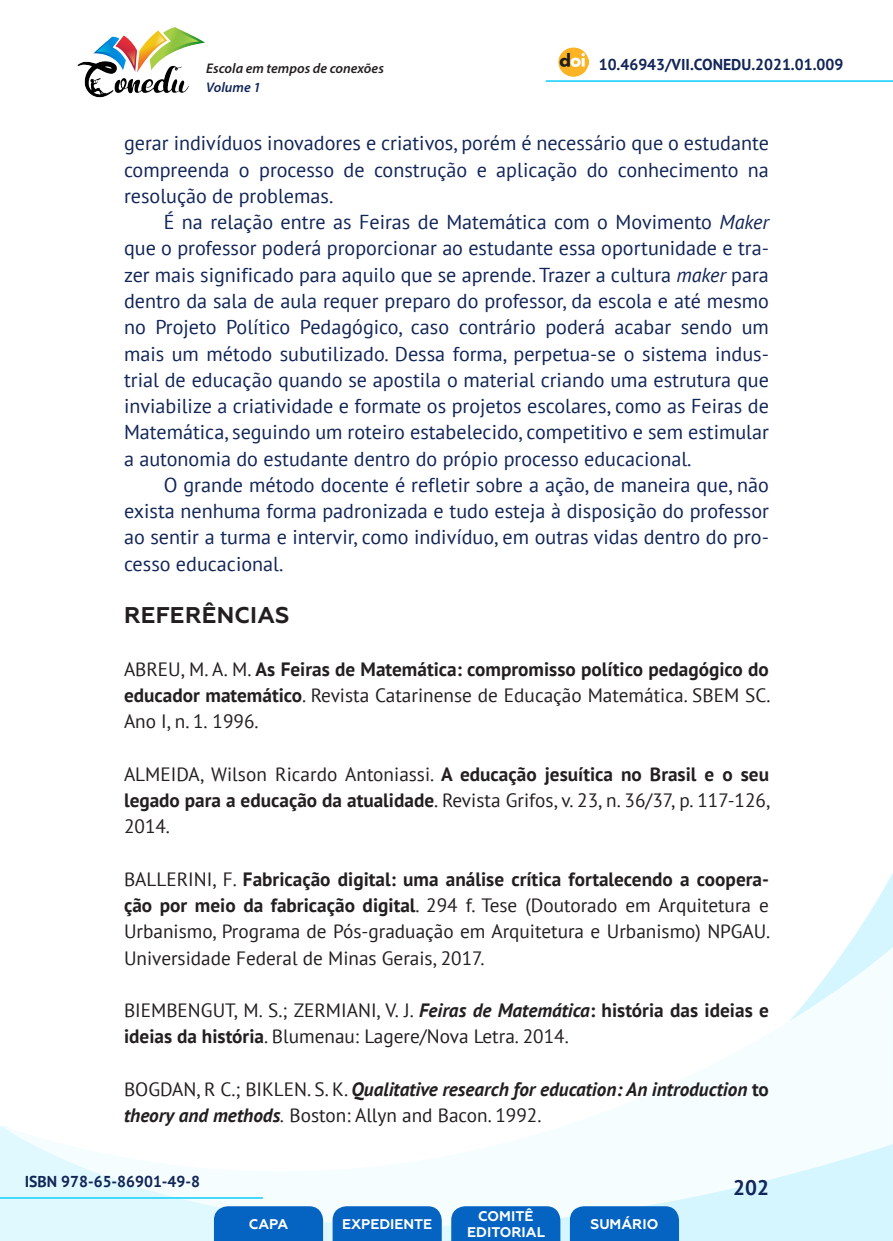
<style>
.page{position:relative;width:893px;height:1241px;background:#fff}
.page>*{position:absolute;margin:0;border:0;box-sizing:border-box;transform-origin:0 0}
._9_SUBTÍTULO_1{font:700 22.75px "Geometria";letter-spacing:.01em;color:#231f20}
.t1{font:700 21px "PT Sans";color:#112558}
._8_CORPO{font:20.12px/26.2px "PT Sans";color:#112558;text-align:justify}
._17_REFERENCIAS{font:19.25px/26.2px "PT Sans";color:#231f20;text-align:justify}
._17_REFERENCIAS-2{font:italic 700 19.25px/26.2px "PT Sans";color:#231f20}
.t2{font:700 15.75px "PT Sans";color:#112558}
.t3{font:700 14px/16.8px "Geometria";color:#fff;text-align:center}
.t4{font:italic 600 14px "Myriad Pro";color:#231f20}
.t5{font:italic 600 14px "Myriad Pro";color:#112558}
.s1{font-style:italic}
.s2{font-weight:700}
.s3{font-weight:700;font-style:italic}
.s4{font-weight:400;font-style:normal}
.s5{font-style:normal}
.s6{font-weight:400}
</style>
<div class="page">
<svg style="left:848px;top:873px;width:45px;height:73px"></svg>
<svg style="left:0;top:946px;width:893px;height:294px"></svg>
<hr style="left:0;top:1196px;width:263px;height:2px;background:#2dd4fe">
<hr style="left:546px;top:80px;width:347px;height:2px;background:#2dd4fe">
<img style="left:559px;top:47px;width:30px;height:30px">
<img style="left:77px;top:27px;width:128px;height:71px">
<svg style="left:214px;top:1205px;width:109px;height:35px;background:#126bc4"></svg>
<svg style="left:333px;top:1205px;width:109px;height:35px;background:#126bc4"></svg>
<svg style="left:451px;top:1205px;width:109px;height:35px;background:#126bc4"></svg>
<svg style="left:570px;top:1205px;width:109px;height:35px;background:#116bc4"></svg>
<p class="t4" style="left:206px;top:59px;width:179px">Escola em tempos de conexões</p>
<p class="t2" style="left:599px;top:54px;width:246px">10.46943/VII.CONEDU.2021.01.009</p>
<p class="t5" style="left:206px;top:78px;width:56px">Volume 1</p>
<p class="_8_CORPO" style="left:124px;top:130px;width:646px">gerar indivíduos inovadores e criativos, porém é necessário que o estudante compreenda o processo de construção e aplicação do conhecimento na resolução de problemas.</p>
<p class="_8_CORPO" style="left:124px;top:208px;width:646px;text-indent:40px">É na relação entre as Feiras de Matemática com o Movimento <span class="s1">Maker </span>que o professor poderá proporcionar ao estudante essa oportunidade e tra&shy;zer mais significado para aquilo que se aprende. Trazer a cultura <span class="s1">maker</span> para dentro da sala de aula requer preparo do professor, da escola e até mesmo no Projeto Político Pedagógico, caso contrário poderá acabar sendo um mais um método subutilizado. Dessa forma, perpetua-se o sistema indus&shy;trial de educação quando se apostila o material criando uma estrutura que inviabilize a criatividade e formate os projetos escolares, como as Feiras de Matemática, seguindo um roteiro estabelecido, competitivo e sem estimular a autonomia do estudante dentro do própio processo educacional.</p>
<p class="_8_CORPO" style="left:124px;top:471px;width:646px;text-indent:40px">O grande método docente é refletir sobre a ação, de maneira que, não exista nenhuma forma padronizada e tudo esteja à disposição do professor ao sentir a turma e intervir, como indivíduo, em outras vidas dentro do pro&shy;cesso educacional.</p>
<p class="_9_SUBTÍTULO_1" style="left:124px;top:601px;width:167px">REFERÊNCIAS</p>
<p class="_17_REFERENCIAS" style="left:124px;top:655px;width:648px">ABREU, M. A. M. <span class="s2">As Feiras de Matemática: compromisso político pedagógico do educador matemático</span>. Revista Catarinense de Educação Matemática. SBEM SC.<br>Ano I, n. 1. 1996.</p>
<p class="_17_REFERENCIAS" style="left:124px;top:760px;width:648px">ALMEIDA, Wilson Ricardo Antoniassi. <span class="s2">A educação jesuítica no Brasil e o seu legado para a educação da atualidade</span>. Revista Grifos, v. 23, n. 36/37, p. 117-126, 2014.</p>
<p class="_17_REFERENCIAS" style="left:124px;top:865px;width:648px">BALLERINI, F. <span class="s2">Fabricação digital: uma análise crítica fortalecendo a coopera&shy;ção por meio da fabricação digital</span>. 294 f. Tese (Doutorado em Arquitetura e Urbanismo, Programa de Pós-graduação em Arquitetura e Urbanismo) NPGAU.<br>Universidade Federal de Minas Gerais, 2017.</p>
<p class="_17_REFERENCIAS" style="left:124px;top:996px;width:646px">BIEMBENGUT, M. S.; ZERMIANI, V. J. <span class="s3">Feiras de Matemática</span><span class="s2">: história das ideias e ideias da história</span>. Blumenau: Lagere/Nova Letra. 2014.</p>
<p class="_17_REFERENCIAS-2" style="left:124px;top:1075px;width:646px"><span class="s4">BOGDAN, R C.; BIKLEN. S. K.</span> Qualitative research for education: An introduction <span class="s5">to </span>theory and methods<span class="s6">.</span> <span class="s4">Boston: Allyn and Bacon. 1992.</span></p>
<p class="t2" style="left:25px;top:1170px;width:177px">ISBN 978-65-86901-49-8</p>
<p class="t3" style="left:249px;top:1215px;width:41px">CAPA</p>
<p class="t3" style="left:342px;top:1215px;width:92px">EXPEDIENTE</p>
<p class="t3" style="left:467px;top:1207px;width:79px">COMITÊ<br>EDITORIAL</p>
<p class="t3" style="left:590px;top:1215px;width:69px">SUMÁRIO</p>
<p class="t1" style="left:733px;top:1173px;width:37px">202</p>
</div>
